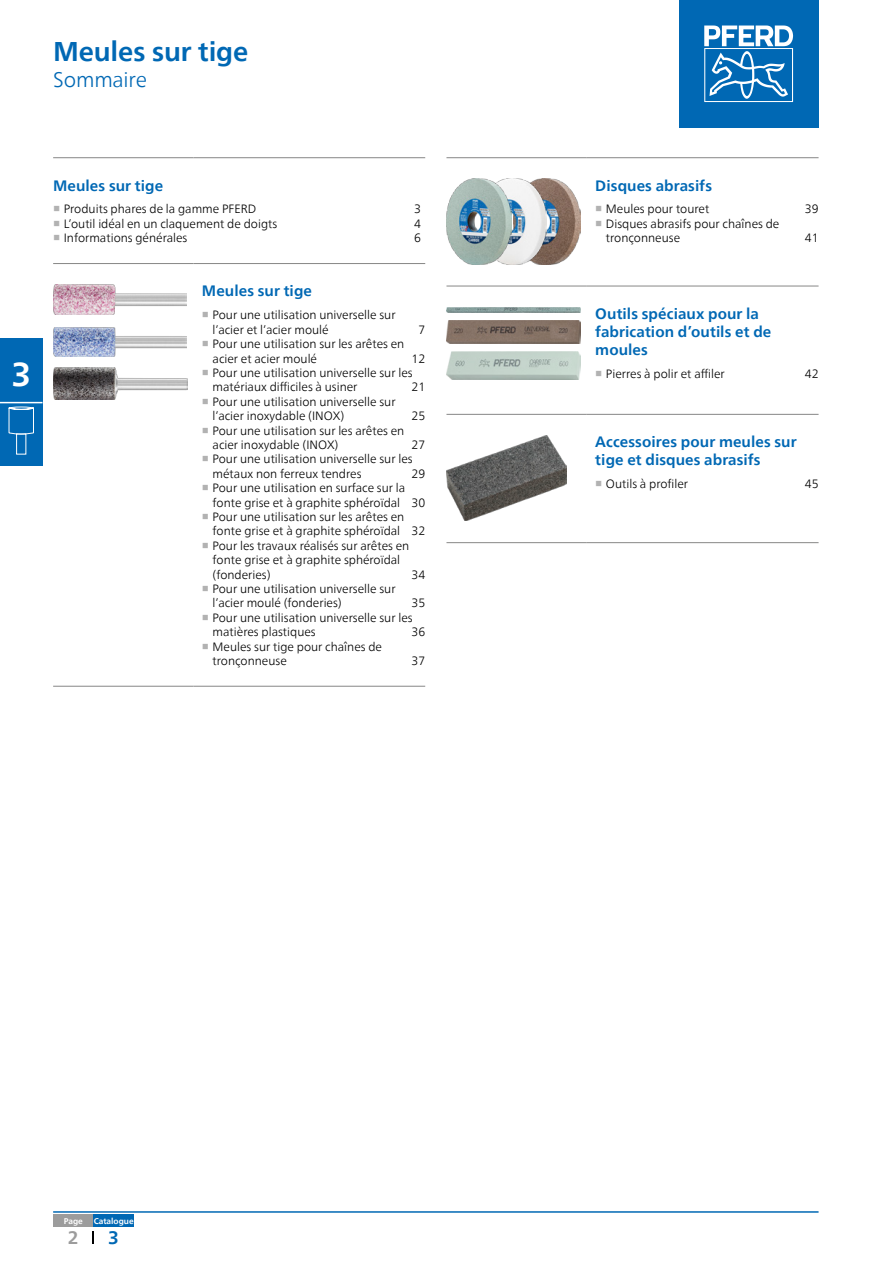
<style>
.page{position:relative;width:893px;height:1263px;background:#fff}
.page>*{position:absolute;margin:0;border:0;box-sizing:border-box;transform-origin:0 0}
.t1{font:700 33px "Neue Frutiger World";color:#fff}
.Headline{font:700 27px "Neue Frutiger World";letter-spacing:-.005em;color:#0068b4}
.Subheadline{font:300 21px "Neue Frutiger World";letter-spacing:-.01em;color:#0068b4}
.t2{font:700 18px "Neue Frutiger World";color:#9c9c9c}
.t3{font:700 18px "Neue Frutiger World";color:#0068b4}
.Ueberschrift_Red{font:700 15px/18px "Neue Frutiger World";letter-spacing:.005em;color:#0068b4}
.t4{font:300 12px/14.4px "Neue Frutiger World";color:#000}
.t5{font:700 8.25px "Neue Frutiger World";color:#fff}
.s1{font-family:"Arial Unicode MS";font-weight:700;color:#b2b2b2}
</style>
<div class="page">
<hr style="left:53px;top:1211px;width:766px;height:2px;background:#0068b4">
<div style="left:679px;top:0;width:140px;height:128px;background:#0068b4"></div>
<svg style="left:704px;top:26px;width:89px;height:76px"></svg>
<svg style="left:93px;top:1231px;width:1px;height:12px"></svg>
<div style="left:53px;top:1214px;width:41px;height:13px;background:#9c9c9c"></div>
<div style="left:94px;top:1214px;width:40px;height:13px;background:#0068b4"></div>
<div style="left:0;top:338px;width:43px;height:128px;background:#0068b4"></div>
<hr style="left:0;top:402px;width:43px;height:1px;background:#fff">
<svg style="left:9px;top:407px;width:25px;height:47px"></svg>
<hr style="left:53px;top:157px;width:140px;height:1px;background:#878786">
<hr style="left:193px;top:157px;width:232px;height:1px;background:#878786">
<hr style="left:53px;top:263px;width:140px;height:1px;background:#878786">
<hr style="left:193px;top:263px;width:232px;height:1px;background:#878786">
<hr style="left:53px;top:686px;width:140px;height:1px;background:#878786">
<hr style="left:193px;top:686px;width:232px;height:1px;background:#878786">
<img style="left:53px;top:285px;width:134px;height:29px">
<img style="left:53px;top:327px;width:133px;height:29px">
<img style="left:53px;top:368px;width:134px;height:31px">
<hr style="left:446px;top:157px;width:141px;height:1px;background:#878786">
<hr style="left:587px;top:157px;width:232px;height:1px;background:#878786">
<hr style="left:446px;top:286px;width:141px;height:1px;background:#878786">
<hr style="left:587px;top:286px;width:232px;height:1px;background:#878786">
<hr style="left:446px;top:414px;width:141px;height:1px;background:#878786">
<hr style="left:587px;top:414px;width:232px;height:1px;background:#878786">
<hr style="left:446px;top:542px;width:141px;height:1px;background:#878786">
<hr style="left:587px;top:542px;width:232px;height:1px;background:#878786">
<img style="left:547px;top:179px;width:33px;height:85px">
<img style="left:511px;top:179px;width:36px;height:85px">
<img style="left:446px;top:179px;width:65px;height:85px">
<img style="left:446px;top:307px;width:134px;height:5px">
<img style="left:446px;top:352px;width:134px;height:27px">
<img style="left:446px;top:320px;width:134px;height:24px">
<img style="left:446px;top:436px;width:120px;height:85px">
<p class="Headline" style="left:53px;top:28px;width:197px">Meules sur tige</p>
<p class="Subheadline" style="left:53px;top:63px;width:95px">Sommaire</p>
<h1 class="t1" style="left:11px;top:345px;width:21px">3</h1>
<p class="Ueberschrift_Red" style="left:53px;top:176px;width:111px">Meules sur tige</p>
<p class="t4" style="left:53px;top:202px;width:205px"><span class="s1">■</span> Produits phares de la gamme PFERD</p>
<p class="t4" style="left:414px;top:202px;width:8px">3</p>
<p class="t4" style="left:53px;top:217px;width:226px"><span class="s1">■</span> L’outil idéal en un claquement de doigts</p>
<p class="t4" style="left:414px;top:217px;width:8px">4</p>
<p class="t4" style="left:53px;top:231px;width:136px"><span class="s1">■</span> Informations générales</p>
<p class="t4" style="left:414px;top:231px;width:8px">6</p>
<p class="Ueberschrift_Red" style="left:202px;top:282px;width:111px">Meules sur tige</p>
<p class="t4" style="left:213px;top:308px;width:184px;text-indent:-11px"><span class="s1">■</span> Pour une utilisation universelle sur l’acier et l’acier moulé</p>
<p class="t4" style="left:213px;top:337px;width:193px;text-indent:-11px"><span class="s1">■</span> Pour une utilisation sur les arêtes en acier et acier moulé</p>
<p class="t4" style="left:418px;top:322px;width:8px">7</p>
<p class="t4" style="left:411px;top:351px;width:15px">12</p>
<p class="t4" style="left:213px;top:366px;width:202px;text-indent:-11px"><span class="s1">■</span> Pour une utilisation universelle sur les matériaux difficiles à usiner</p>
<p class="t4" style="left:411px;top:380px;width:15px">21</p>
<p class="t4" style="left:213px;top:394px;width:184px;text-indent:-11px"><span class="s1">■</span> Pour une utilisation universelle sur l’acier inoxydable (INOX)</p>
<p class="t4" style="left:213px;top:423px;width:193px;text-indent:-11px"><span class="s1">■</span> Pour une utilisation sur les arêtes en acier inoxydable (INOX)</p>
<p class="t4" style="left:411px;top:409px;width:15px">25</p>
<p class="t4" style="left:411px;top:438px;width:15px">27</p>
<p class="t4" style="left:213px;top:452px;width:202px;text-indent:-11px"><span class="s1">■</span> Pour une utilisation universelle sur les métaux non ferreux tendres</p>
<p class="t4" style="left:411px;top:466px;width:15px">29</p>
<p class="t4" style="left:213px;top:481px;width:214px;text-indent:-11px"><span class="s1">■</span> Pour une utilisation en surface sur la fonte grise et à graphite sphéroïdal 30</p>
<p class="t4" style="left:213px;top:510px;width:214px;text-indent:-11px"><span class="s1">■</span> Pour une utilisation sur les arêtes en fonte grise et à graphite sphéroïdal 32</p>
<p class="t4" style="left:213px;top:538px;width:198px;text-indent:-11px"><span class="s1">■</span> Pour les travaux réalisés sur arêtes en fonte grise et à graphite sphéroïdal (fonderies)</p>
<p class="t4" style="left:411px;top:567px;width:15px">34</p>
<p class="t4" style="left:213px;top:582px;width:184px;text-indent:-11px"><span class="s1">■</span> Pour une utilisation universelle sur l’acier moulé (fonderies)</p>
<p class="t4" style="left:411px;top:596px;width:15px">35</p>
<p class="t4" style="left:213px;top:610px;width:202px;text-indent:-11px"><span class="s1">■</span> Pour une utilisation universelle sur les matières plastiques</p>
<p class="t4" style="left:411px;top:625px;width:15px">36</p>
<p class="t4" style="left:213px;top:639px;width:171px;text-indent:-11px"><span class="s1">■</span> Meules sur tige pour chaînes de tronçonneuse</p>
<p class="t4" style="left:411px;top:654px;width:15px">37</p>
<p class="Ueberschrift_Red" style="left:595px;top:176px;width:118px">Disques abrasifs</p>
<p class="t4" style="left:595px;top:202px;width:116px"><span class="s1">■</span> Meules pour touret</p>
<p class="t4" style="left:805px;top:202px;width:15px">39</p>
<p class="t4" style="left:606px;top:217px;width:175px;text-indent:-11px"><span class="s1">■</span> Disques abrasifs pour chaînes de tronçonneuse</p>
<p class="t4" style="left:805px;top:231px;width:15px">41</p>
<p class="Ueberschrift_Red" style="left:595px;top:304px;width:177px">Outils spéciaux pour la fabrication d’outils et de moules</p>
<p class="t4" style="left:595px;top:366px;width:131px"><span class="s1">■</span> Pierres à polir et affiler</p>
<p class="t4" style="left:805px;top:366px;width:15px">42</p>
<p class="Ueberschrift_Red" style="left:595px;top:433px;width:203px">Accessoires pour meules sur tige et disques abrasifs</p>
<p class="t4" style="left:595px;top:477px;width:94px"><span class="s1">■</span> Outils à profiler</p>
<p class="t4" style="left:805px;top:477px;width:15px">45</p>
<p class="t5" style="left:64px;top:1213px;width:21px">Page</p>
<p class="t5" style="left:94px;top:1213px;width:41px">Catalogue</p>
<h3 class="t2" style="left:68px;top:1221px;width:12px">2</h3>
<h3 class="t3" style="left:108px;top:1221px;width:12px">3</h3>
</div>
